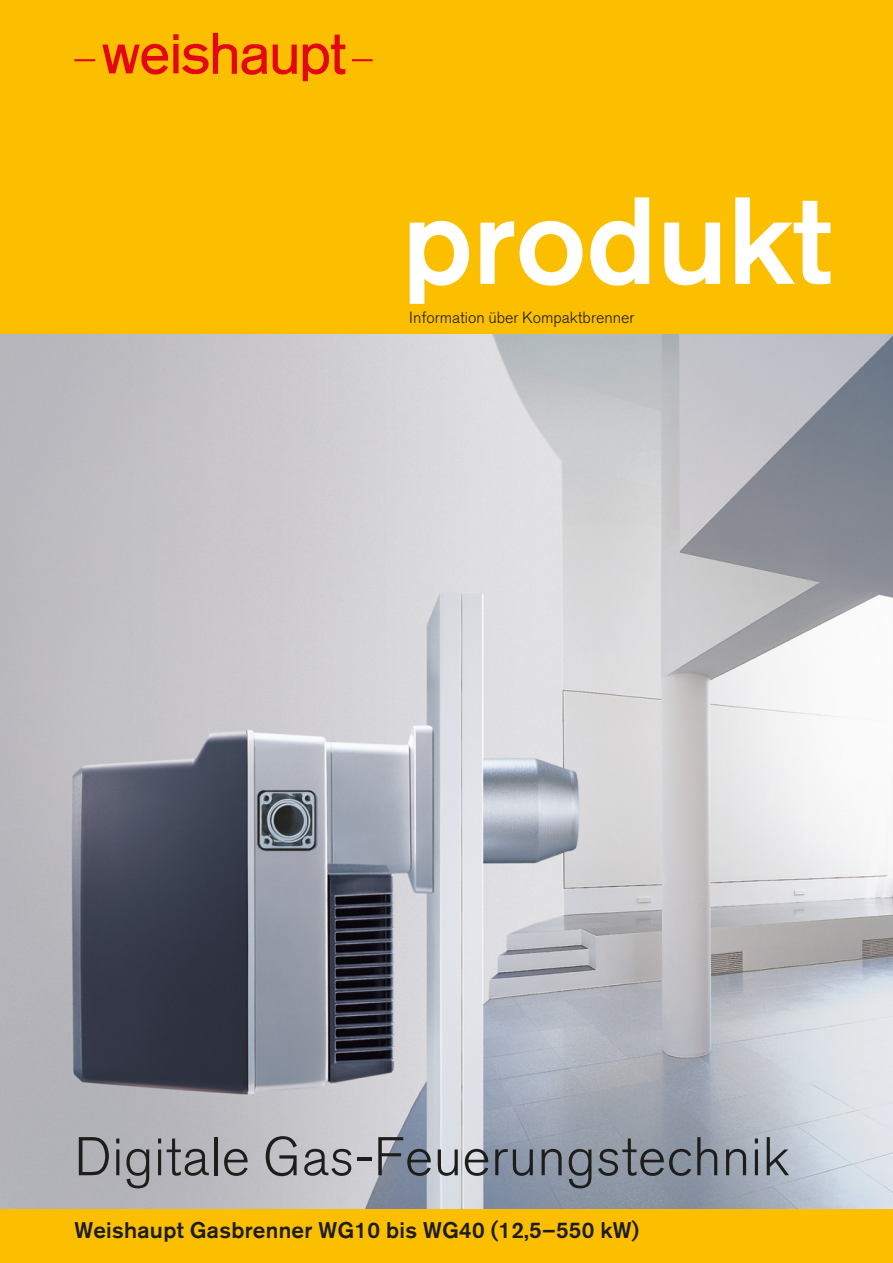
<style>
.page{position:relative;width:893px;height:1263px;background:#fff}
.page>*{position:absolute;margin:0;border:0;box-sizing:border-box;transform-origin:0 0}
.t1{font:500 122.55px "Akzidenz Grotesk Pro";letter-spacing:-.005em;color:#fff}
.t2{font:300 54px "Akzidenz Grotesk Pro";letter-spacing:.01em;color:#1d1d1b}
.t3{font:500 22.5px "Akzidenz Grotesk Pro";letter-spacing:.01em;color:#1d1d1b}
.t4{font:300 16.05px "Akzidenz Grotesk Pro";color:#1d1d1b}
</style>
<div class="page">
<div style="left:0;top:0;width:892px;height:1263px;background:#fcbf00"></div>
<img style="left:0;top:335px;width:892px;height:874px">
<img style="left:74px;top:32px;width:298px;height:50px">
<h1 class="t1" style="left:402px;top:197px;width:431px">produkt</h1>
<p class="t4" style="left:409px;top:312px;width:227px">Information über Kompaktbrenner</p>
<h2 class="t2" style="left:74px;top:1137px;width:717px">Digitale Gas-Feuerungstechnik</h2>
<p class="t3" style="left:74px;top:1222px;width:566px">Weishaupt Gasbrenner WG10 bis WG40 (12,5–550 kW)</p>
</div>
